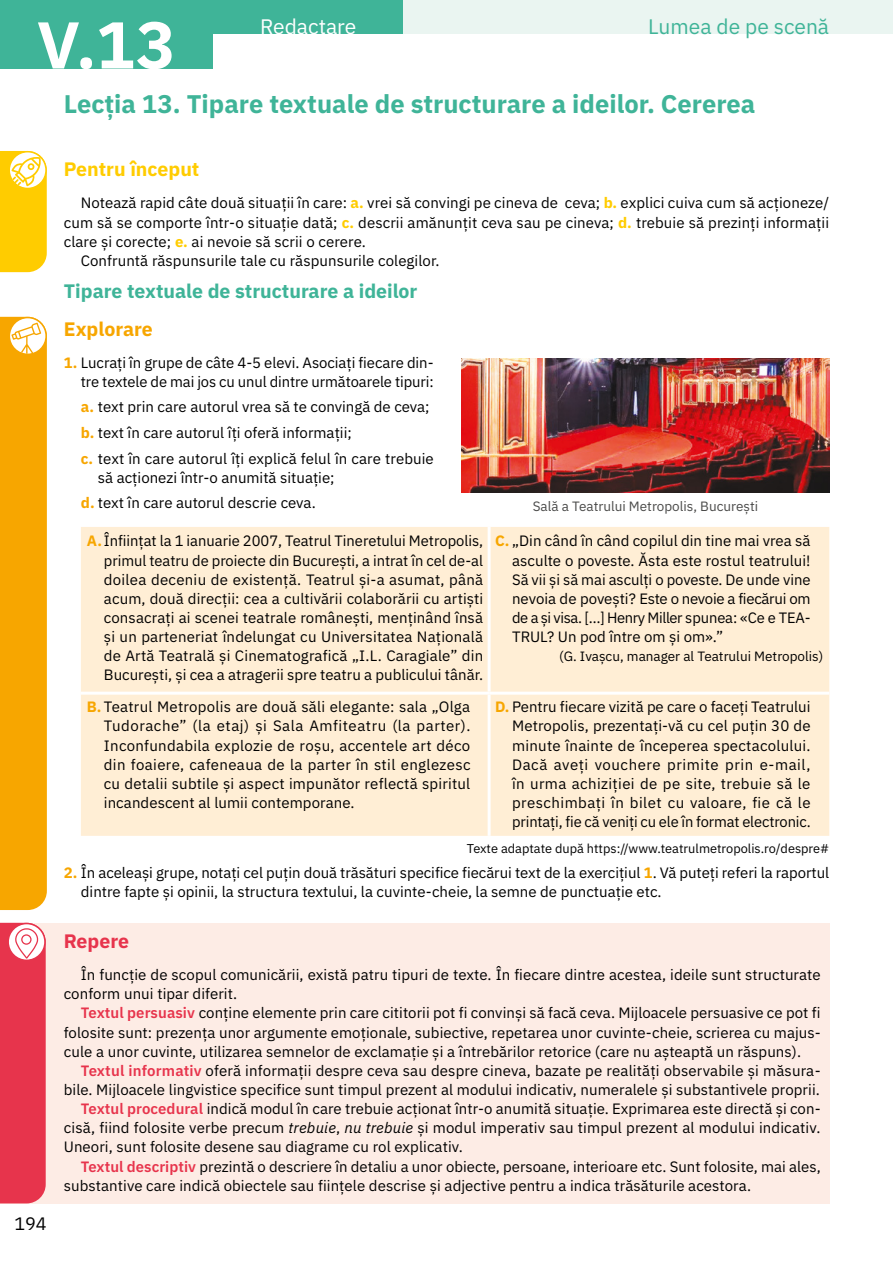
<style>
.page{position:relative;width:893px;height:1263px;background:#fff}
.page>*{position:absolute;margin:0;border:0;box-sizing:border-box;transform-origin:0 0}
.t1{font:700 66px "IBM Plex Sans";color:#fff}
._1-lectie-titlu{font:700 25.5px "IBM Plex Sans";color:#3fb498}
.tip_de_lectie{font:21px "IBM Plex Sans";color:#3fb498}
.t2{font:21px "IBM Plex Sans";color:#fff}
._1-lectie-subtitlu{font:700 19.5px "IBM Plex Sans";color:#3fb498}
._3-rubrica{font:700 19.5px "IBM Plex Sans";color:#fc0}
._3-rubrica-2{font:700 19.5px "IBM Plex Sans";color:#f7a600}
._3-rubrica-3{font:700 19.5px "IBM Plex Sans";color:#e7344c}
.t3{font:18px "IBM Plex Sans";color:#000}
._4-text{font:15px/19.2px "IBM Plex Sans";color:#000;text-align:justify}
._4-text-retras{font:15px/19.2px "IBM Plex Sans";letter-spacing:.005em;color:#000;text-align:justify}
._4-text-autor-_IBM_Sans-split{font:13.5px "IBM Plex Sans";color:#000}
._4-text-legenda{font:13.5px "IBM Plex Sans";color:#4a4a49}
.Referințe_2_coloane{font:12.75px "IBM Plex Sans";color:#000}
.s1{font-weight:700;color:#fc0}
.s2{font-weight:700;color:#f7a600}
.s3{font-weight:600;color:#e7344c}
.s4{font-style:italic}
</style>
<div class="page">
<div style="left:213px;top:0;width:191px;height:34px;background:#3fb498"></div>
<div style="left:403px;top:0;width:490px;height:34px;background:#eaf5f1"></div>
<div style="left:0;top:0;width:213px;height:68px;background:#3fb498"></div>
<div style="left:81px;top:527px;width:748px;height:309px;background:#ffeed5"></div>
<hr style="left:488px;top:527px;width:3px;height:165px;background:#fff">
<hr style="left:81px;top:692px;width:408px;height:3px;background:#fff">
<hr style="left:489px;top:692px;width:340px;height:3px;background:#fff">
<hr style="left:488px;top:695px;width:3px;height:141px;background:#fff">
<div style="left:0;top:317px;width:47px;height:593px;background:#f7a600"></div>
<img style="left:461px;top:359px;width:368px;height:133px">
<div style="left:0;top:923px;width:829px;height:280px;background:#fdece5"></div>
<svg style="left:0;top:923px;width:46px;height:280px"></svg>
<svg style="left:0;top:151px;width:47px;height:121px"></svg>
<p class="t1" style="left:37px;top:-7px;width:140px">V.13</p>
<p class="tip_de_lectie" style="left:648px;top:10px;width:182px">Lumea de pe scenă</p>
<h3 class="t2" style="left:260px;top:10px;width:98px">Redactare</h3>
<p class="_1-lectie-titlu" style="left:64px;top:83px;width:693px">Lecția 13. Tipare textuale de structurare a ideilor. Cererea</p>
<p class="_3-rubrica" style="left:64px;top:154px;width:137px">Pentru început</p>
<p class="_4-text-retras" style="left:64px;top:192px;width:767px;text-indent:17px">Notează rapid câte două situații în care: <span class="s1">a.</span> vrei să convingi pe cineva de ceva; <span class="s1">b.</span> explici cuiva cum să acționeze/ cum să se comporte într-o situație dată; <span class="s1">c.</span> descrii amănunțit ceva sau pe cineva; <span class="s1">d.</span> trebuie să prezinți informații clare și corecte; <span class="s1">e.</span> ai nevoie să scrii o cerere.</p>
<p class="_4-text-retras" style="left:81px;top:250px;width:360px">Confruntă răspunsurile tale cu răspunsurile colegilor.</p>
<p class="_1-lectie-subtitlu" style="left:64px;top:275px;width:355px">Tipare textuale de structurare a ideilor</p>
<p class="_3-rubrica-2" style="left:64px;top:313px;width:90px">Explorare</p>
<p class="_4-text" style="left:64px;top:352px;width:371px;text-align:right"><span class="s2">1.</span> Lucrați în grupe de câte 4-5 elevi. Asociați fiecare din&shy;tre textele de mai jos cu unul dintre următoarele tipuri:</p>
<p class="_4-text" style="left:81px;top:396px;width:350px"><span class="s2">a.</span> text prin care autorul vrea să te convingă de ceva;</p>
<p class="_4-text" style="left:81px;top:422px;width:272px"><span class="s2">b.</span> text în care autorul îți oferă informații;</p>
<p class="_4-text" style="left:98px;top:447px;width:337px;text-indent:-17px"><span class="s2">c.</span> text în care autorul îți explică felul în care trebuie să acționezi într-o anumită situație;</p>
<p class="_4-text" style="left:81px;top:492px;width:236px"><span class="s2">d.</span> text în care autorul descrie ceva.</p>
<p class="_4-text" style="left:104px;top:530px;width:381px;text-indent:-17px"><span class="s2">A.</span> Înfiinţat la 1 ianuarie 2007, Teatrul Tineretului Metropolis, primul teatru de proiecte din București, a intrat în cel de-al doilea deceniu de existenţă. Teatrul și-a asumat, până acum, două direcții: cea a cultivării colaborării cu artiști consacrați ai scenei teatrale românești, menținând însă și un parteneriat îndelungat cu Universitatea Națională de Artă Teatrală și Cinematografică „I.L. Caragiale” din București, și cea a atragerii spre teatru a publicului tânăr.</p>
<p class="_4-text" style="left:512px;top:530px;width:300px;text-indent:-17px"><span class="s2">C.</span> „Din când în când copilul din tine mai vrea să asculte o poveste. Ăsta este rostul teatrului!<br>Să vii și să mai asculţi o poveste. De unde vine nevoia de povești? Este o nevoie a fiecărui om de a și visa. […] Henry Miller spunea: «Ce e TEA-TRUL? Un pod între om și om».”</p>
<p class="_4-text-legenda" style="left:533px;top:495px;width:227px">Sală a Teatrului Metropolis, București</p>
<p class="_4-text-autor-_IBM_Sans-split" style="left:559px;top:646px;width:266px">(G. Ivașcu, manager al Teatrului Metropolis)</p>
<p class="_4-text" style="left:104px;top:696px;width:368px;text-indent:-17px"><span class="s2">B.</span> Teatrul Metropolis are două săli elegante: sala „Olga Tudorache” (la etaj) și Sala Amfiteatru (la parter).<br>Inconfundabila explozie de roșu, accentele art déco din foaiere, cafeneaua de la parter în stil englezesc cu detalii subtile și aspect impunător reflectă spiritul incandescent al lumii contemporane.</p>
<p class="_4-text" style="left:512px;top:696px;width:300px;text-indent:-17px"><span class="s2">D.</span> Pentru fiecare vizită pe care o faceți Teatrului Metropolis, prezentați-vă cu cel puțin 30 de minute înainte de începerea spectacolului.<br>Dacă aveți vouchere primite prin e-mail, în urma achiziției de pe site, trebuie să le preschimbați în bilet cu valoare, fie că le printați, fie că veniți cu ele în format electronic.</p>
<p class="Referințe_2_coloane" style="left:467px;top:838px;width:364px">Texte adaptate după https://www.teatrulmetropolis.ro/despre#</p>
<p class="_4-text" style="left:81px;top:862px;width:750px;text-indent:-17px"><span class="s2">2.</span> În aceleași grupe, notați cel puțin două trăsături specifice fiecărui text de la exercițiul <span class="s2">1</span>. Vă puteți referi la raportul dintre fapte și opinii, la structura textului, la cuvinte-cheie, la semne de punctuație etc.</p>
<p class="t3" style="left:14px;top:1210px;width:34px">194</p>
<p class="_3-rubrica-3" style="left:64px;top:926px;width:67px">Repere</p>
<p class="_4-text" style="left:64px;top:964px;width:758px;text-indent:17px">În funcție de scopul comunicării, există patru tipuri de texte. În fiecare dintre acestea, ideile sunt structurate conform unui tipar diferit.</p>
<p class="_4-text" style="left:64px;top:1002px;width:758px;text-indent:17px"><span class="s3">Textul persuasiv</span> conține elemente prin care cititorii pot fi convinși să facă ceva. Mijloacele persuasive ce pot fi folosite sunt: prezența unor argumente emoționale, subiective, repetarea unor cuvinte-cheie, scrierea cu majus&shy;cule a unor cuvinte, utilizarea semnelor de exclamație și a întrebărilor retorice (care nu așteaptă un răspuns).</p>
<p class="_4-text" style="left:64px;top:1060px;width:758px;text-align:right"><span class="s3">Textul informativ</span> oferă informații despre ceva sau despre cineva, bazate pe realități observabile și măsura&shy;bile. Mijloacele lingvistice specifice sunt timpul prezent al modului indicativ, numeralele și substantivele proprii.</p>
<p class="_4-text" style="left:64px;top:1098px;width:758px;text-indent:17px"><span class="s3">Textul procedural</span> indică modul în care trebuie acționat într-o anumită situație. Exprimarea este directă și con&shy;cisă, fiind folosite verbe precum <span class="s4">trebuie</span>, <span class="s4">nu trebuie</span> și modul imperativ sau timpul prezent al modului indicativ.<br>Uneori, sunt folosite desene sau diagrame cu rol explicativ.</p>
<p class="_4-text" style="left:64px;top:1155px;width:758px;text-indent:17px"><span class="s3">Textul descriptiv</span> prezintă o descriere în detaliu a unor obiecte, persoane, interioare etc. Sunt folosite, mai ales, substantive care indică obiectele sau ființele descrise și adjective pentru a indica trăsăturile acestora.</p>
</div>
